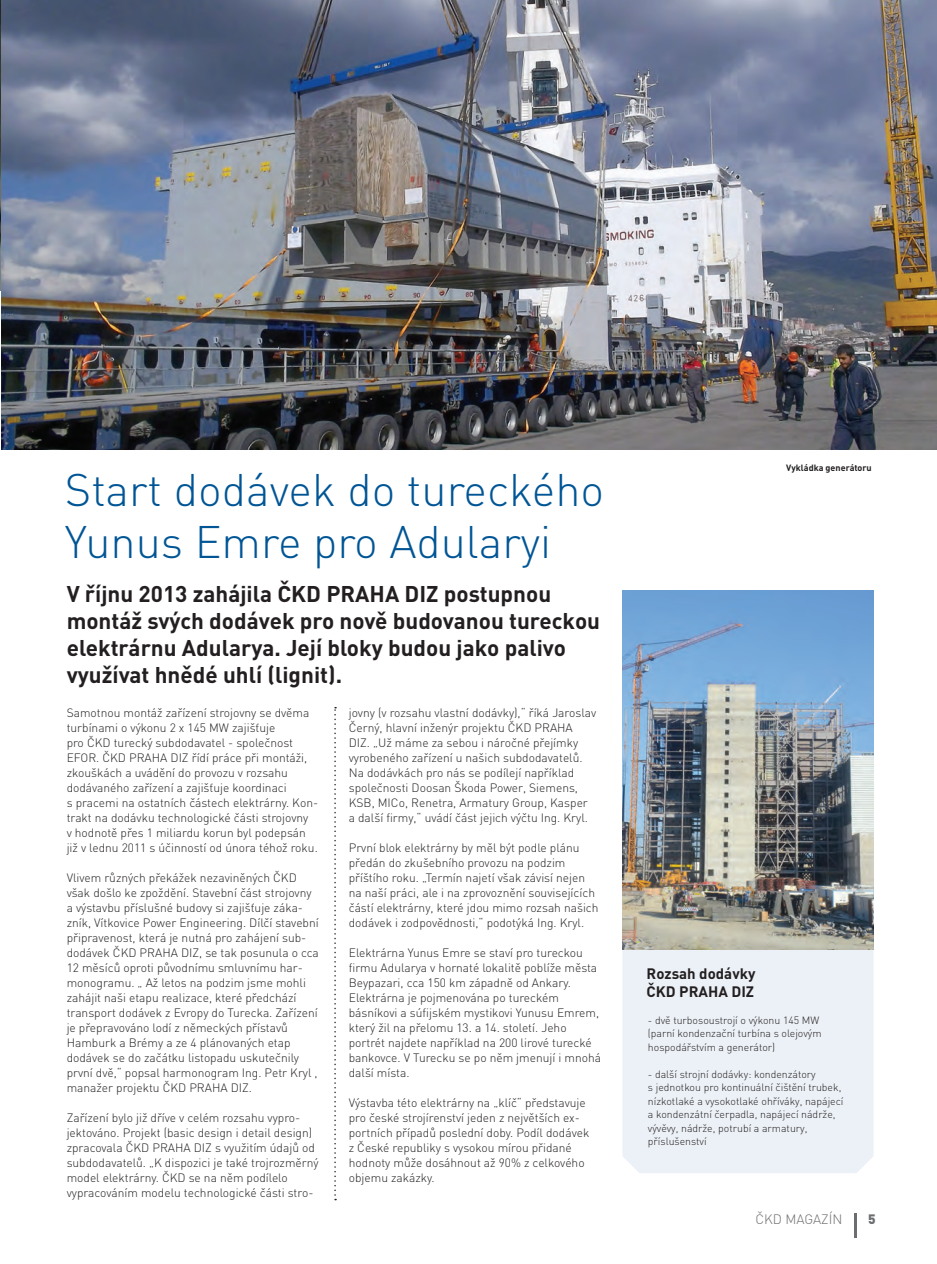
<style>
.page{position:relative;width:937px;height:1264px;background:#fff}
.page>*{position:absolute;margin:0;border:0;box-sizing:border-box;transform-origin:0 0}
.t1{font:45px/52.5px "DINCE Light";color:#005595}
.t2{font:22.5px/27px "DINCE Bold";color:#231f20}
.t3{font:15px "DINCE Bold";color:#231f20}
.t4{font:13.5px "DINCE Light";color:#6c6d70}
.t5{font:13.5px "DINCE Black";color:#6c6d70}
.t6{font:12px/15px "DINCE Light";color:#231f20}
.t7{font:10.5px/13.5px "DINCE Light";color:#231f20}
.t8{font:9px "DINCE Bold";color:#231f20}
</style>
<div class="page">
<hr style="left:854px;top:1213px;width:2px;height:24px;background:#6c6d70">
<img style="left:0;top:2px;width:1px;height:288px">
<img style="left:1px;top:0;width:935px;height:450px">
<svg style="left:334px;top:707px;width:2px;height:493px"></svg>
<div style="left:622px;top:949px;width:251px;height:224px;background:#ecf1f7"></div>
<img style="left:622px;top:590px;width:251px;height:359px">
<p class="t1" style="left:65px;top:463px;width:540px">Start dodávek do tureckého<br>Yunus Emre pro Adularyi</p>
<p class="t2" style="left:67px;top:580px;width:535px">V říjnu 2013 zahájila ČKD PRAHA DIZ postupnou montáž svých dodávek pro nově budovanou tureckou elektrárnu Adularya. Její bloky budou jako palivo využívat hnědé uhlí (lignit).</p>
<p class="t6" style="left:67px;top:705px;width:253px">Samotnou montáž zařízení strojovny se dvěma turbínami o výkonu 2 x 145 MW zajišťuje<br>pro ČKD turecký subdodavatel - společnost EFOR. ČKD PRAHA DIZ řídí práce při montáži, zkouškách a uvádění do provozu v rozsahu dodávaného zařízení a zajišťuje koordinaci<br>s pracemi na ostatních částech elektrárny. Kon&shy;trakt na dodávku technologické části strojovny<br>v hodnotě přes 1 miliardu korun byl podepsán již v lednu 2011 s účinností od února téhož roku.</p>
<p class="t6" style="left:67px;top:870px;width:254px">Vlivem různých překážek nezaviněných ČKD však došlo ke zpoždění. Stavební část strojovny a výstavbu příslušné budovy si zajišťuje záka&shy;zník, Vítkovice Power Engineering. Dílčí stavební připravenost, která je nutná pro zahájení sub&shy;dodávek ČKD PRAHA DIZ, se tak posunula o cca 12 měsíců oproti původnímu smluvnímu har&shy;monogramu. „ Až letos na podzim jsme mohli zahájit naši etapu realizace, které předchází transport dodávek z Evropy do Turecka. Zařízení je přepravováno lodí z německých přístavů Hamburk a Brémy a ze 4 plánovaných etap dodávek se do začátku listopadu uskutečnily první dvě,“ popsal harmonogram Ing. Petr Kryl , manažer projektu ČKD PRAHA DIZ.</p>
<p class="t6" style="left:67px;top:1110px;width:253px">Zařízení bylo již dříve v celém rozsahu vypro&shy;jektováno. Projekt (basic design i detail design) zpracovala ČKD PRAHA DIZ s využitím údajů od subdodavatelů. „K dispozici je také trojrozměrný model elektrárny. ČKD se na něm podílelo vypracováním modelu technologické části stro-</p>
<p class="t6" style="left:349px;top:705px;width:249px">jovny (v rozsahu vlastní dodávky),“ říká Jaroslav Černý, hlavní inženýr projektu ČKD PRAHA DIZ. „Už máme za sebou i náročné přejímky vyrobeného zařízení u našich subdodavatelů.<br>Na dodávkách pro nás se podílejí například společnosti Doosan Škoda Power, Siemens, KSB, MICo, Renetra, Armatury Group, Kasper</p>
<p class="t6" style="left:349px;top:810px;width:240px">a další firmy,“ uvádí část jejich výčtu Ing. Kryl.</p>
<p class="t6" style="left:349px;top:840px;width:251px">První blok elektrárny by měl být podle plánu předán do zkušebního provozu na podzim příštího roku. „Termín najetí však závisí nejen na naší práci, ale i na zprovoznění souvisejících částí elektrárny, které jdou mimo rozsah našich dodávek i zodpovědnosti,“ podotýká Ing. Kryl.</p>
<p class="t6" style="left:349px;top:945px;width:250px">Elektrárna Yunus Emre se staví pro tureckou firmu Adularya v hornaté lokalitě poblíže města Beypazari, cca 150 km západně od Ankary.<br>Elektrárna je pojmenována po tureckém</p>
<p class="t6" style="left:349px;top:1005px;width:254px">básníkovi a súfijském mystikovi Yunusu Emrem, který žil na přelomu 13. a 14. století. Jeho portrét najdete například na 200 lirové turecké bankovce. V Turecku se po něm jmenují i mnohá další místa.</p>
<p class="t6" style="left:349px;top:1095px;width:242px">Výstavba této elektrárny na „klíč“ představuje pro české strojírenství jeden z největších ex&shy;portních případů poslední doby. Podíl dodávek z České republiky s vysokou mírou přidané hodnoty může dosáhnout až 90% z celkového objemu zakázky.</p>
<p class="t8" style="left:786px;top:461px;width:87px">Vykládka generátoru</p>
<p class="t3" style="left:646px;top:963px;width:110px">Rozsah dodávky</p>
<p class="t3" style="left:646px;top:981px;width:109px">ČKD PRAHA DIZ</p>
<p class="t7" style="left:647px;top:1013px;width:175px">- dvě turbosoustrojí o výkonu 145 MW (parní kondenzační turbína s olejovým hospodářstvím a generátor)</p>
<p class="t7" style="left:647px;top:1067px;width:197px">- další strojní dodávky: kondenzátory<br>s jednotkou pro kontinuální čištění trubek, nízkotlaké a vysokotlaké ohříváky, napájecí a kondenzátní čerpadla, napájecí nádrže, vývěvy, nádrže, potrubí a armatury, příslušenství</p>
<p class="t4" style="left:755px;top:1211px;width:89px">ČKD MAGAZÍN</p>
<p class="t5" style="left:867px;top:1210px;width:9px">5</p>
</div>
